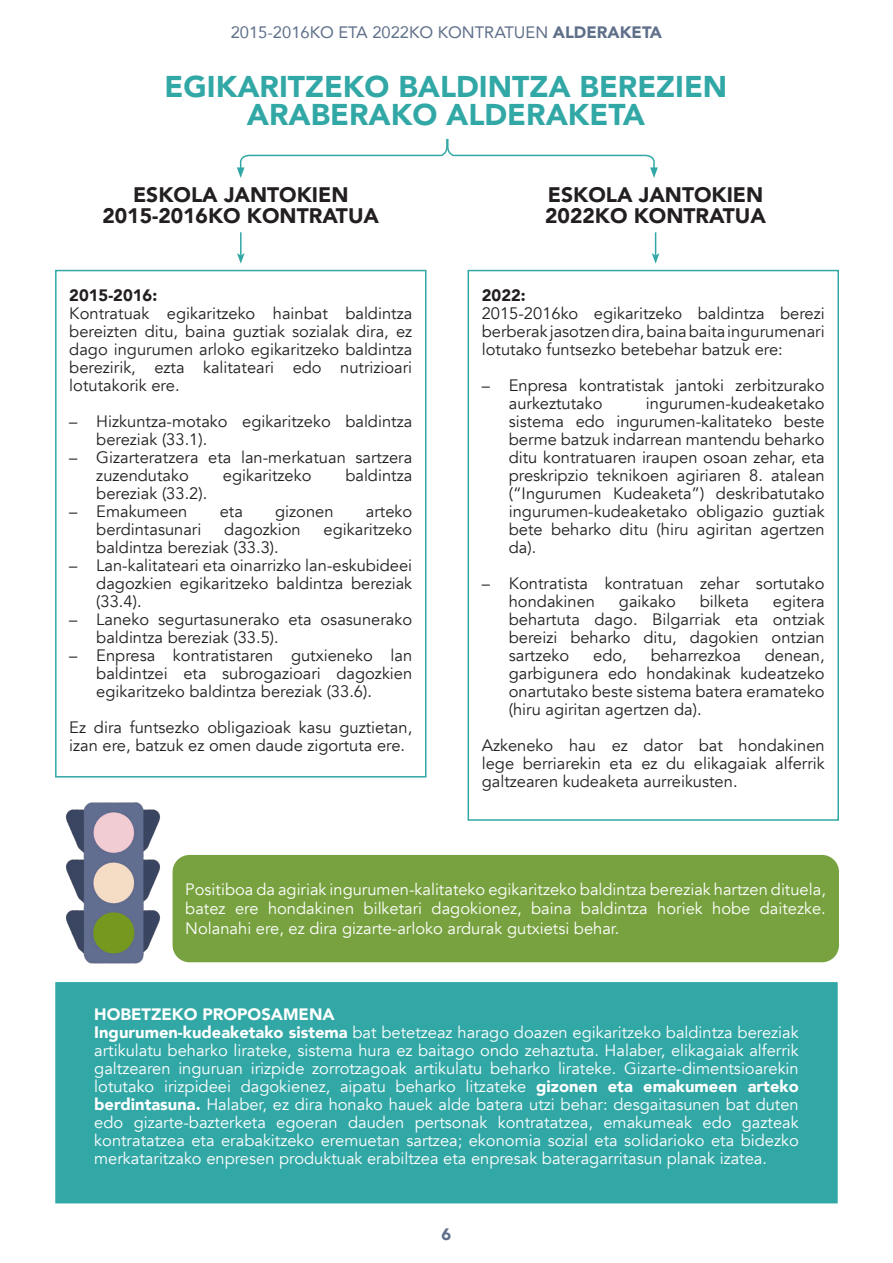
<style>
.page{position:relative;width:893px;height:1263px;background:#fff}
.page>*{position:absolute;margin:0;border:0;box-sizing:border-box;transform-origin:0 0}
.t1{font:900 30px "Avenir";color:#32a8a6}
.t2{font:900 21px "Avenir";color:#231f20}
.t3{font:16.5px/18px "Avenir";color:#231f20;text-align:justify}
.t4{font:16.5px/18px "Avenir";color:#fff;text-align:justify}
.t5{font:16.5px "Avenir";color:#5f6f8a}
.t6{font:900 16.5px "Avenir";color:#fff}
.t7{font:900 16.5px "Avenir";color:#231f20}
.t8{font:900 16.5px "Avenir";color:#5f6f8a}
.s1{font-weight:900}
</style>
<div class="page">
<div style="left:173px;top:855px;width:666px;height:107px;background:#77a23f;border-radius:17px"></div>
<svg style="left:237px;top:138px;width:421px;height:40px"></svg>
<div style="left:55px;top:270px;width:371px;height:507px;border:2px solid #32a8a6"></div>
<div style="left:467px;top:270px;width:372px;height:551px;border:2px solid #32a8a6"></div>
<hr style="left:240px;top:232px;width:2px;height:23px;background:#32a8a6">
<svg style="left:237px;top:253px;width:8px;height:11px"></svg>
<svg style="left:652px;top:232px;width:7px;height:32px"></svg>
<div style="left:55px;top:982px;width:783px;height:221px;background:#32a8a6;border:2px solid #32a8a6"></div>
<img style="left:55px;top:802px;width:131px;height:193px">
<p class="t5" style="left:231px;top:19px;width:433px">2015-2016KO ETA 2022KO KONTRATUEN <span class="s1">ALDERAKETA</span></p>
<p class="t1" style="left:165px;top:61px;width:564px">EGIKARITZEKO BALDINTZA BEREZIEN</p>
<p class="t1" style="left:247px;top:89px;width:400px">ARABERAKO ALDERAKETA</p>
<p class="t2" style="left:133px;top:177px;width:217px">ESKOLA JANTOKIEN</p>
<p class="t2" style="left:102px;top:198px;width:278px">2015-2016KO KONTRATUA</p>
<p class="t7" style="left:69px;top:281px;width:89px">2015-2016:</p>
<p class="t3" style="left:69px;top:304px;width:344px">Kontratuak egikaritzeko hainbat baldintza bereizten ditu, baina guztiak sozialak dira, ez dago ingurumen arloko egikaritzeko baldintza berezirik, ezta kalitateari edo nutrizioari lotutakorik ere.</p>
<p class="t3" style="left:96px;top:412px;width:317px;text-indent:-27px">– Hizkuntza-motako egikaritzeko baldintza bereziak (33.1).</p>
<p class="t3" style="left:96px;top:448px;width:317px;text-indent:-27px">– Gizarteratzera eta lan-merkatuan sartzera zuzendutako</p>
<p class="t3" style="left:223px;top:466px;width:90px">egikaritzeko</p>
<p class="t3" style="left:345px;top:466px;width:68px">baldintza</p>
<p class="t3" style="left:96px;top:484px;width:112px">bereziak (33.2).</p>
<p class="t3" style="left:69px;top:502px;width:120px">– Emakumeen</p>
<p class="t3" style="left:220px;top:502px;width:25px">eta</p>
<p class="t3" style="left:275px;top:502px;width:60px">gizonen</p>
<p class="t3" style="left:366px;top:502px;width:48px">arteko</p>
<p class="t3" style="left:96px;top:520px;width:107px">berdintasunari</p>
<p class="t3" style="left:224px;top:520px;width:78px">dagozkion</p>
<p class="t3" style="left:324px;top:520px;width:90px">egikaritzeko</p>
<p class="t3" style="left:96px;top:538px;width:184px">baldintza bereziak (33.3).</p>
<p class="t3" style="left:96px;top:556px;width:317px;text-indent:-27px">– Lan-kalitateari eta oinarrizko lan-eskubideei dagozkien egikaritzeko baldintza bereziak (33.4).</p>
<p class="t3" style="left:96px;top:610px;width:317px;text-indent:-27px">– Laneko segurtasunerako eta osasunerako baldintza bereziak (33.5).</p>
<p class="t3" style="left:96px;top:646px;width:317px;text-indent:-27px">– Enpresa kontratistaren gutxieneko lan baldintzei eta subrogazioari dagozkien egikaritzeko baldintza bereziak (33.6).</p>
<p class="t3" style="left:69px;top:718px;width:344px">Ez dira funtsezko obligazioak kasu guztietan, izan ere, batzuk ez omen daude zigortuta ere.</p>
<p class="t2" style="left:548px;top:177px;width:217px">ESKOLA JANTOKIEN</p>
<p class="t2" style="left:545px;top:198px;width:222px">2022KO KONTRATUA</p>
<p class="t7" style="left:482px;top:281px;width:45px">2022:</p>
<p class="t3" style="left:482px;top:304px;width:344px">2015-2016ko egikaritzeko baldintza berezi berberak jasotzen dira, baina baita ingurumenari lotutako funtsezko betebehar batzuk ere:</p>
<p class="t3" style="left:509px;top:376px;width:317px;text-indent:-27px">– Enpresa kontratistak jantoki zerbitzurako aurkeztutako</p>
<p class="t3" style="left:509px;top:394px;width:317px;text-indent:137px">ingurumen-kudeaketako sistema edo ingurumen-kalitateko beste berme batzuk indarrean mantendu beharko ditu kontratuaren iraupen osoan zehar, eta preskripzio teknikoen agiriaren 8. atalean (“Ingurumen Kudeaketa”) deskribatutako ingurumen-kudeaketako obligazio guztiak bete beharko ditu (hiru agiritan agertzen da).</p>
<p class="t3" style="left:509px;top:574px;width:317px;text-indent:-27px">– Kontratista kontratuan zehar sortutako hondakinen</p>
<p class="t3" style="left:619px;top:592px;width:58px">gaikako</p>
<p class="t3" style="left:700px;top:592px;width:51px">bilketa</p>
<p class="t3" style="left:509px;top:592px;width:317px;text-indent:264px">egitera behartuta dago. Bilgarriak eta ontziak bereizi beharko ditu, dagokien ontzian sartzeko</p>
<p class="t3" style="left:509px;top:646px;width:317px;text-indent:256px">denean, garbigunera edo hondakinak kudeatzeko onartutako beste sistema batera eramateko (hiru agiritan agertzen da).</p>
<p class="t3" style="left:482px;top:736px;width:344px">Azkeneko hau ez dator bat hondakinen lege berriarekin eta ez du elikagaiak alferrik galtzearen kudeaketa aurreikusten.</p>
<p class="t3" style="left:593px;top:646px;width:35px">edo,</p>
<p class="t3" style="left:651px;top:646px;width:92px">beharrezkoa</p>
<p class="t4" style="left:185px;top:879px;width:642px;line-height:19.5px">Positiboa da agiriak ingurumen-kalitateko egikaritzeko baldintza bereziak hartzen dituela, batez ere hondakinen bilketari dagokionez, baina baldintza horiek hobe daitezke.<br>Nolanahi ere, ez dira gizarte-arloko ardurak gutxietsi behar.</p>
<p class="t6" style="left:94px;top:1000px;width:242px">HOBETZEKO PROPOSAMENA</p>
<p class="t4" style="left:94px;top:1024px;width:706px"><span class="s1">Ingurumen-kudeaketako sistema</span> bat betetzeaz harago doazen egikaritzeko baldintza bereziak artikulatu beharko lirateke, sistema hura ez baitago ondo zehaztuta. Halaber, elikagaiak alferrik galtzearen inguruan irizpide zorrotzagoak artikulatu beharko lirateke. Gizarte-dimentsioarekin lotutako irizpideei dagokienez, aipatu beharko litzateke <span class="s1">gizonen eta emakumeen arteko berdintasuna.</span> Halaber, ez dira honako hauek alde batera utzi behar: desgaitasunen bat duten edo gizarte-bazterketa egoeran dauden pertsonak kontratatzea, emakumeak edo gazteak kontratatzea eta erabakitzeko eremuetan sartzea; ekonomia sozial eta solidarioko eta bidezko merkataritzako enpresen produktuak erabiltzea eta enpresak bateragarritasun planak izatea.</p>
<p class="t8" style="left:442px;top:1220px;width:11px">6</p>
</div>
